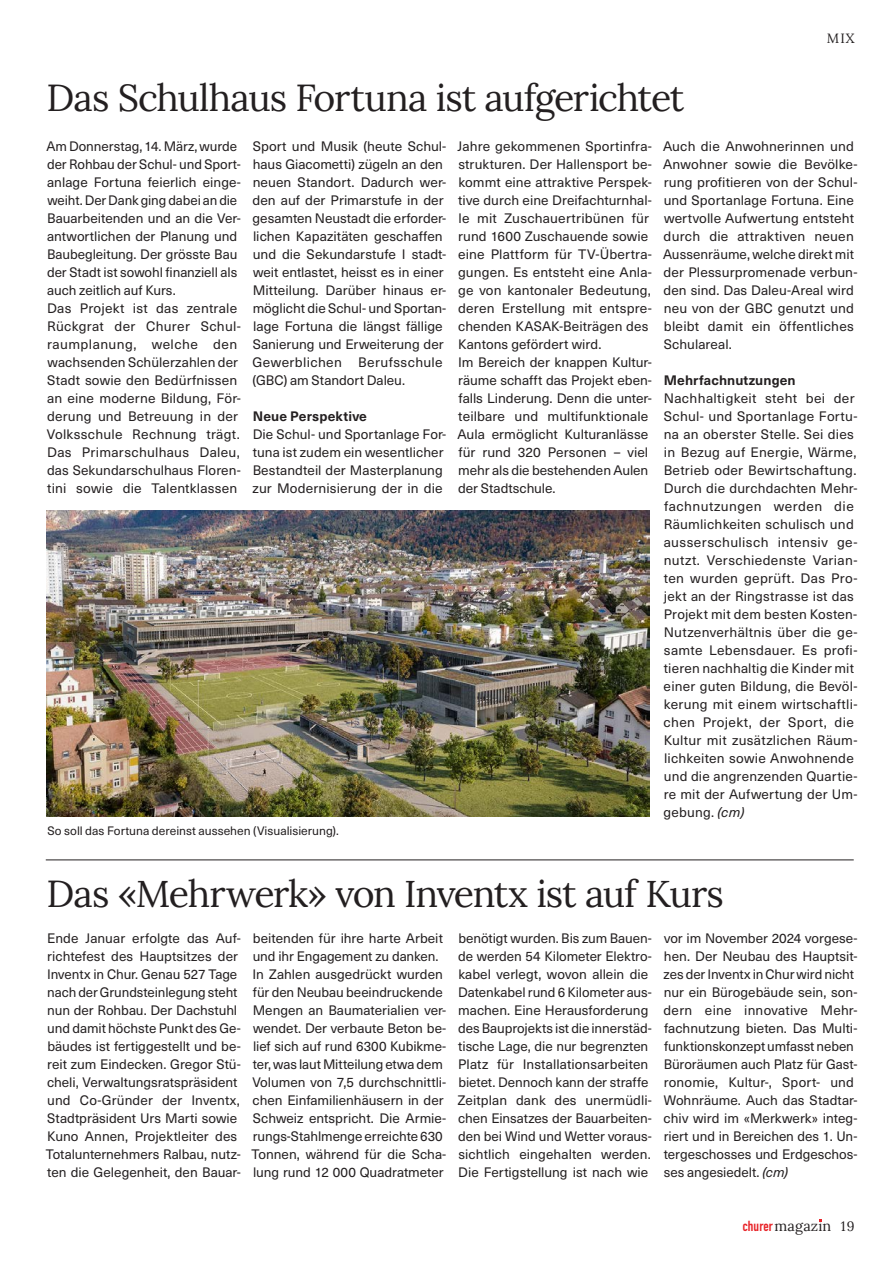
<style>
.page{position:relative;width:893px;height:1263px;background:#fff}
.page>*{position:absolute;margin:0;border:0;box-sizing:border-box;transform-origin:0 0}
.t1{font:37.5px "Lora";letter-spacing:-.03em;color:#231f20}
.t2{font:14.4px "Lora";letter-spacing:.01em;color:#231f20}
.t3{font:13.5px/18px "Neue Haas Unica W1 G";letter-spacing:.005em;color:#231f20}
.t4{font:700 13.5px "Neue Haas Unica W1 G";letter-spacing:.01em;color:#231f20}
.t5{font:13.5px "Lora";color:#231f20}
.t6{font:12px "Neue Haas Unica W1 G";color:#231f20}
.s1{font-style:italic}
.s2{font-family:"DIN Condensed";font-weight:700;color:#e82429}
.s3{font-size:13.5px}
</style>
<div class="page">
<hr style="left:46px;top:859px;width:808px;height:1px;background:#231f20">
<img style="left:47px;top:511px;width:602px;height:306px">
<h1 class="t1" style="left:47px;top:70px;width:639px">Das Schulhaus Fortuna ist aufgerichtet</h1>
<p class="t5" style="left:827px;top:27px;width:29px">MIX</p>
<p class="t3" style="left:46px;top:136px;width:196px">Am Donnerstag, 14. März, wurde der Rohbau der Schul- und Sport&shy;anlage Fortuna feierlich einge&shy;weiht. Der Dank ging dabei an die<br>Bauarbeitenden und an die Ver&shy;antwortlichen der Planung und<br>Baubegleitung. Der grösste Bau der Stadt ist sowohl finanziell als auch zeitlich auf Kurs.<br>Das Projekt ist das zentrale<br>Rückgrat der Churer Schul&shy;raumplanung, welche den wachsenden Schülerzahlen der<br>Stadt sowie den Bedürfnissen an eine moderne Bildung, För&shy;derung und Betreuung in der<br>Volksschule Rechnung trägt.<br>Das Primarschulhaus Daleu, das Sekundarschulhaus Floren&shy;tini sowie die Talentklassen</p>
<p class="t3" style="left:253px;top:136px;width:195px">Sport und Musik (heute Schul&shy;haus Giacometti) zügeln an den neuen Standort. Dadurch wer&shy;den auf der Primarstufe in der gesamten Neustadt die erforder&shy;lichen Kapazitäten geschaffen und die Sekundarstufe I stadt&shy;weit entlastet, heisst es in einer<br>Mitteilung. Darüber hinaus er&shy;möglicht die Schul- und Sportan&shy;lage Fortuna die längst fällige<br>Sanierung und Erweiterung der<br>Gewerblichen Berufsschule (GBC) am Standort Daleu.</p>
<p class="t4" style="left:253px;top:405px;width:116px">Neue Perspektive</p>
<p class="t3" style="left:253px;top:424px;width:195px">Die Schul- und Sportanlage For&shy;tuna ist zudem ein wesentlicher<br>Bestandteil der Masterplanung zur Modernisierung der in die</p>
<p class="t6" style="left:48px;top:821px;width:293px">So soll das Fortuna dereinst aussehen (Visualisierung).</p>
<p class="t3" style="left:457px;top:136px;width:196px">Jahre gekommenen Sportinfra&shy;strukturen. Der Hallensport be&shy;kommt eine attraktive Perspek&shy;tive durch eine Dreifachturnhal&shy;le mit Zuschauertribünen für rund 1600 Zuschauende sowie eine Plattform für TV-Übertra&shy;gungen. Es entsteht eine Anla&shy;ge von kantonaler Bedeutung, deren Erstellung mit entspre&shy;chenden KASAK-Beiträgen des<br>Kantons gefördert wird.<br>Im Bereich der knappen Kultur&shy;räume schafft das Projekt eben&shy;falls Linderung. Denn die unter&shy;teilbare und multifunktionale<br>Aula ermöglicht Kulturanlässe für rund 320 Personen – viel mehr als die bestehenden Aulen der Stadtschule.</p>
<p class="t3" style="left:663px;top:136px;width:196px">Auch die Anwohnerinnen und<br>Anwohner sowie die Bevölke&shy;rung profitieren von der Schul&shy;und Sportanlage Fortuna. Eine wertvolle Aufwertung entsteht durch die attraktiven neuen<br>Aussenräume, welche direkt mit der Plessurpromenade verbun&shy;den sind. Das Daleu-Areal wird neu von der GBC genutzt und bleibt damit ein öffentliches<br>Schulareal.</p>
<p class="t4" style="left:664px;top:369px;width:133px">Mehrfachnutzungen</p>
<p class="t3" style="left:664px;top:388px;width:195px">Nachhaltigkeit steht bei der<br>Schul- und Sportanlage Fortu&shy;na an oberster Stelle. Sei dies in Bezug auf Energie, Wärme,<br>Betrieb oder Bewirtschaftung.<br>Durch die durchdachten Mehr&shy;fachnutzungen werden die<br>Räumlichkeiten schulisch und ausserschulisch intensiv ge&shy;nutzt. Verschiedenste Varian&shy;ten wurden geprüft. Das Pro&shy;jekt an der Ringstrasse ist das<br>Projekt mit dem besten Kosten-<br>Nutzenverhältnis über die ge&shy;samte Lebensdauer. Es profi&shy;tieren nachhaltig die Kinder mit einer guten Bildung, die Bevöl&shy;kerung mit einem wirtschaftli&shy;chen Projekt, der Sport, die<br>Kultur mit zusätzlichen Räum&shy;lichkeiten sowie Anwohnende und die angrenzenden Quartie&shy;re mit der Aufwertung der Um&shy;gebung. <span class="s1">(cm)</span></p>
<h1 class="t1" style="left:47px;top:865px;width:679px">Das «Mehrwerk» von Inventx ist auf Kurs</h1>
<p class="t3" style="left:46px;top:928px;width:196px">Ende Januar erfolgte das Auf&shy;richtefest des Hauptsitzes der<br>Inventx in Chur. Genau 527 Tage nach der Grundsteinlegung steht nun der Rohbau. Der Dachstuhl und damit höchste Punkt des Ge&shy;bäudes ist fertiggestellt und be&shy;reit zum Eindecken. Gregor Stü&shy;cheli, Verwaltungsratspräsident und Co-Gründer der Inventx,<br>Stadtpräsident Urs Marti sowie<br>Kuno Annen, Projektleiter des<br>Totalunternehmers Ralbau, nutz&shy;ten die Gelegenheit, den Bauar-</p>
<p class="t3" style="left:251px;top:928px;width:196px">beitenden für ihre harte Arbeit und ihr Engagement zu danken.<br>In Zahlen ausgedrückt wurden für den Neubau beeindruckende<br>Mengen an Baumaterialien ver&shy;wendet. Der verbaute Beton be&shy;lief sich auf rund 6300 Kubikme&shy;ter, was laut Mitteilung etwa dem<br>Volumen von 7,5 durchschnittli&shy;chen Einfamilienhäusern in der<br>Schweiz entspricht. Die Armie&shy;rungs-Stahlmenge erreichte 630<br>Tonnen, während für die Scha&shy;lung rund 12 000 Quadratmeter</p>
<p class="t3" style="left:458px;top:928px;width:196px">benötigt wurden. Bis zum Bauen&shy;de werden 54 Kilometer Elektro&shy;kabel verlegt, wovon allein die<br>Datenkabel rund 6 Kilometer aus&shy;machen. Eine Herausforderung des Bauprojekts ist die innerstäd&shy;tische Lage, die nur begrenzten<br>Platz für Installationsarbeiten bietet. Dennoch kann der straffe<br>Zeitplan dank des unermüdli&shy;chen Einsatzes der Bauarbeiten&shy;den bei Wind und Wetter voraus&shy;sichtlich eingehalten werden.<br>Die Fertigstellung ist nach wie</p>
<p class="t3" style="left:664px;top:928px;width:195px">vor im November 2024 vorgese&shy;hen. Der Neubau des Hauptsit&shy;zes der Inventx in Chur wird nicht nur ein Bürogebäude sein, son&shy;dern eine innovative Mehr&shy;fachnutzung bieten. Das Multi&shy;funktionskonzept umfasst neben<br>Büroräumen auch Platz für Gast&shy;ronomie, Kultur-, Sport- und<br>Wohnräume. Auch das Stadtar&shy;chiv wird im «Merkwerk» integ&shy;riert und in Bereichen des 1. Un&shy;tergeschosses und Erdgeschos&shy;ses angesiedelt. <span class="s1">(cm)</span></p>
<p class="t2" style="left:743px;top:1214px;width:114px"><span class="s2">churer</span>magazin <span class="s3">19</span></p>
</div>
